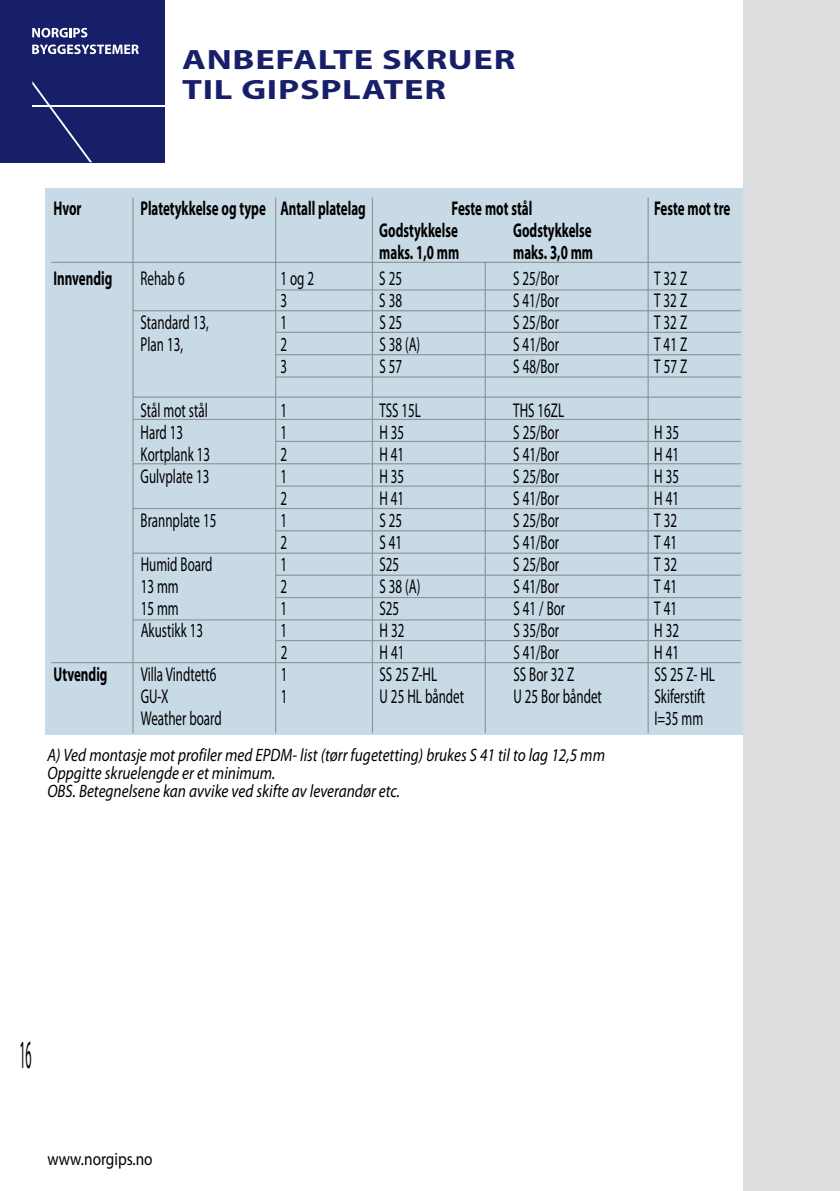
<style>
.page{position:relative;width:840px;height:1191px;background:#fff}
.page>*{position:absolute;margin:0;border:0;box-sizing:border-box;transform-origin:0 0}
.t1{font:40px "Myriad Pro";color:#000;scale:.3 1}
.t2{font:700 28px/30px "Myriad Pro";letter-spacing:.02em;color:#171f69;scale:1.3 1}
.t3{font:20px "Myriad Pro";color:#000;scale:.65 1}
.t4{font:700 20px "Myriad Pro";color:#000;scale:.65 1}
.t5{font:italic 18px/18px "Myriad Pro";color:#000;scale:.85 1}
.t6{font:18px "Myriad Pro";color:#000;scale:.85 1}
</style>
<div class="page">
<div style="left:45px;top:188px;width:723px;height:546px;background:#c9dae7"></div>
<div style="left:743px;top:0;width:96px;height:1191px;background:#dcddde"></div>
<hr style="left:132px;top:198px;width:1px;height:535px;background:#939598">
<hr style="left:275px;top:198px;width:1px;height:535px;background:#939598">
<hr style="left:371px;top:198px;width:2px;height:535px;background:#939598">
<hr style="left:484px;top:262px;width:1px;height:471px;background:#939598">
<hr style="left:647px;top:198px;width:1px;height:535px;background:#939598">
<hr style="left:51px;top:262px;width:689px;height:1px;background:#939598">
<hr style="left:133px;top:310px;width:607px;height:1px;background:#939598">
<hr style="left:275px;top:332px;width:465px;height:1px;background:#939598">
<hr style="left:275px;top:354px;width:465px;height:1px;background:#939598">
<hr style="left:275px;top:376px;width:465px;height:2px;background:#939598">
<hr style="left:275px;top:441px;width:465px;height:1px;background:#939598">
<hr style="left:133px;top:463px;width:607px;height:1px;background:#939598">
<hr style="left:275px;top:485px;width:465px;height:2px;background:#939598">
<hr style="left:133px;top:508px;width:607px;height:1px;background:#939598">
<hr style="left:275px;top:530px;width:465px;height:1px;background:#939598">
<hr style="left:275px;top:574px;width:465px;height:2px;background:#939598">
<hr style="left:275px;top:597px;width:465px;height:1px;background:#939598">
<hr style="left:133px;top:619px;width:607px;height:1px;background:#939598">
<hr style="left:275px;top:640px;width:465px;height:1px;background:#939598">
<hr style="left:51px;top:662px;width:689px;height:1px;background:#939598">
<hr style="left:133px;top:552px;width:607px;height:2px;background:#939598">
<hr style="left:133px;top:419px;width:607px;height:1px;background:#939598">
<hr style="left:133px;top:396px;width:607px;height:2px;background:#939598">
<hr style="left:275px;top:289px;width:465px;height:1px;background:#939598">
<div style="left:0;top:0;width:165px;height:162px;background:#171f69"></div>
<svg style="left:32px;top:81px;width:60px;height:81px"></svg>
<hr style="left:32px;top:105px;width:132px;height:2px;background:#fff">
<svg style="left:32px;top:28px;width:55px;height:9px"></svg>
<svg style="left:32px;top:44px;width:107px;height:10px"></svg>
<p class="t2" style="left:182px;top:44px;width:257px">anbefalte skruer til gipsplater</p>
<p class="t4" style="left:53px;top:195px;width:96px">Hvor P</p>
<p class="t4" style="left:148px;top:195px;width:336px">latetykkelse og type Antall platelag</p>
<p class="t4" style="left:451px;top:195px;width:126px">Feste mot stål</p>
<p class="t4" style="left:653px;top:195px;width:119px">Feste mot tre</p>
<p class="t4" style="left:379px;top:217px;width:122px">Godstykkelse</p>
<p class="t4" style="left:513px;top:217px;width:122px">Godstykkelse</p>
<p class="t4" style="left:379px;top:239px;width:124px">maks. 1,0 mm</p>
<p class="t4" style="left:513px;top:239px;width:124px">maks. 3,0 mm</p>
<p class="t4" style="left:53px;top:265px;width:92px">Innvendig</p>
<p class="t3" style="left:140px;top:266px;width:69px">Rehab 6</p>
<p class="t3" style="left:280px;top:266px;width:53px">1 og 2</p>
<p class="t3" style="left:379px;top:266px;width:37px">S 25</p>
<p class="t3" style="left:513px;top:266px;width:72px">S 25/Bor</p>
<p class="t3" style="left:653px;top:266px;width:52px">T 32 Z</p>
<p class="t3" style="left:280px;top:288px;width:12px">3</p>
<p class="t3" style="left:379px;top:288px;width:37px">S 38</p>
<p class="t3" style="left:513px;top:288px;width:72px">S 41/Bor</p>
<p class="t3" style="left:653px;top:288px;width:52px">T 32 Z</p>
<p class="t3" style="left:140px;top:310px;width:107px">Standard 13,</p>
<p class="t3" style="left:280px;top:310px;width:12px">1</p>
<p class="t3" style="left:379px;top:310px;width:37px">S 25</p>
<p class="t3" style="left:513px;top:310px;width:72px">S 25/Bor</p>
<p class="t3" style="left:653px;top:310px;width:52px">T 32 Z</p>
<p class="t3" style="left:140px;top:332px;width:67px">Plan 13,</p>
<p class="t3" style="left:280px;top:332px;width:12px">2</p>
<p class="t3" style="left:379px;top:332px;width:64px">S 38 (A)</p>
<p class="t3" style="left:513px;top:332px;width:72px">S 41/Bor</p>
<p class="t3" style="left:653px;top:332px;width:52px">T 41 Z</p>
<p class="t3" style="left:280px;top:354px;width:12px">3</p>
<p class="t3" style="left:379px;top:354px;width:37px">S 57</p>
<p class="t3" style="left:513px;top:354px;width:72px">S 48/Bor</p>
<p class="t3" style="left:653px;top:354px;width:52px">T 57 Z</p>
<p class="t3" style="left:140px;top:398px;width:105px">Stål mot stål</p>
<p class="t3" style="left:280px;top:398px;width:12px">1</p>
<p class="t3" style="left:379px;top:398px;width:66px">TSS 15L</p>
<p class="t3" style="left:513px;top:398px;width:80px">THS 16ZL</p>
<p class="t3" style="left:140px;top:420px;width:67px">Hard 13</p>
<p class="t3" style="left:280px;top:420px;width:12px">1</p>
<p class="t3" style="left:379px;top:420px;width:40px">H 35</p>
<p class="t3" style="left:513px;top:420px;width:72px">S 25/Bor</p>
<p class="t3" style="left:653px;top:420px;width:40px">H 35</p>
<p class="t3" style="left:140px;top:442px;width:108px">Kortplank 13</p>
<p class="t3" style="left:280px;top:442px;width:12px">2</p>
<p class="t3" style="left:379px;top:442px;width:40px">H 41</p>
<p class="t3" style="left:513px;top:442px;width:72px">S 41/Bor</p>
<p class="t3" style="left:653px;top:442px;width:40px">H 41</p>
<p class="t3" style="left:140px;top:464px;width:107px">Gulvplate 13</p>
<p class="t3" style="left:280px;top:464px;width:12px">1</p>
<p class="t3" style="left:379px;top:464px;width:40px">H 35</p>
<p class="t3" style="left:513px;top:464px;width:72px">S 25/Bor</p>
<p class="t3" style="left:653px;top:464px;width:40px">H 35</p>
<p class="t3" style="left:280px;top:486px;width:12px">2</p>
<p class="t3" style="left:379px;top:486px;width:40px">H 41</p>
<p class="t3" style="left:513px;top:486px;width:72px">S 41/Bor</p>
<p class="t3" style="left:654px;top:486px;width:40px">H 41</p>
<p class="t3" style="left:141px;top:508px;width:118px">Brannplate 15</p>
<p class="t3" style="left:280px;top:508px;width:12px">1</p>
<p class="t3" style="left:379px;top:508px;width:37px">S 25</p>
<p class="t3" style="left:513px;top:508px;width:72px">S 25/Bor</p>
<p class="t3" style="left:654px;top:508px;width:37px">T 32</p>
<p class="t3" style="left:280px;top:530px;width:12px">2</p>
<p class="t3" style="left:379px;top:530px;width:37px">S 41</p>
<p class="t3" style="left:513px;top:530px;width:72px">S 41/Bor</p>
<p class="t3" style="left:654px;top:530px;width:37px">T 41</p>
<p class="t3" style="left:141px;top:552px;width:112px">Humid Board</p>
<p class="t3" style="left:280px;top:552px;width:12px">1</p>
<p class="t3" style="left:379px;top:552px;width:32px">S25</p>
<p class="t3" style="left:513px;top:552px;width:72px">S 25/Bor</p>
<p class="t3" style="left:654px;top:552px;width:37px">T 32</p>
<p class="t3" style="left:141px;top:574px;width:60px">13 mm</p>
<p class="t3" style="left:280px;top:574px;width:12px">2</p>
<p class="t3" style="left:379px;top:574px;width:64px">S 38 (A)</p>
<p class="t3" style="left:513px;top:574px;width:72px">S 41/Bor</p>
<p class="t3" style="left:654px;top:574px;width:37px">T 41</p>
<p class="t3" style="left:141px;top:596px;width:60px">15 mm</p>
<p class="t3" style="left:280px;top:596px;width:12px">1</p>
<p class="t3" style="left:379px;top:596px;width:32px">S25</p>
<p class="t3" style="left:513px;top:596px;width:81px">S 41 / Bor</p>
<p class="t3" style="left:654px;top:596px;width:37px">T 41</p>
<p class="t3" style="left:141px;top:618px;width:98px">Akustikk 13</p>
<p class="t3" style="left:280px;top:618px;width:12px">1</p>
<p class="t3" style="left:379px;top:618px;width:40px">H 32</p>
<p class="t3" style="left:513px;top:618px;width:72px">S 35/Bor</p>
<p class="t3" style="left:654px;top:618px;width:40px">H 32</p>
<p class="t3" style="left:280px;top:640px;width:12px">2</p>
<p class="t3" style="left:379px;top:640px;width:40px">H 41</p>
<p class="t3" style="left:513px;top:640px;width:72px">S 41/Bor</p>
<p class="t3" style="left:654px;top:640px;width:40px">H 41</p>
<p class="t4" style="left:54px;top:661px;width:84px">Utvendig</p>
<p class="t3" style="left:141px;top:662px;width:118px">Villa Vindtett6</p>
<p class="t3" style="left:280px;top:662px;width:12px">1</p>
<p class="t3" style="left:379px;top:662px;width:90px">SS 25 Z-HL</p>
<p class="t3" style="left:513px;top:662px;width:95px">SS Bor 32 Z</p>
<p class="t3" style="left:654px;top:662px;width:95px">SS 25 Z- HL</p>
<p class="t3" style="left:141px;top:684px;width:44px">GU-X</p>
<p class="t3" style="left:280px;top:684px;width:12px">1</p>
<p class="t3" style="left:379px;top:684px;width:131px">U 25 HL båndet</p>
<p class="t3" style="left:513px;top:684px;width:137px">U 25 Bor båndet</p>
<p class="t3" style="left:654px;top:684px;width:80px">Skiferstift</p>
<p class="t3" style="left:141px;top:706px;width:126px">Weather board</p>
<p class="t3" style="left:654px;top:706px;width:77px">I=35 mm</p>
<p class="t5" style="left:47px;top:746px;width:657px">A) Ved montasje mot profiler med EPDM- list (tørr fugetetting) brukes S 41 til to lag 12,5 mm<br>Oppgitte skruelengde er et minimum.<br>OBS. Betegnelsene kan avvike ved skifte av leverandør etc.</p>
<p class="t1" style="left:19px;top:1029px;width:43px">16</p>
<p class="t6" style="left:47px;top:1148px;width:125px">www.norgips.no</p>
</div>
